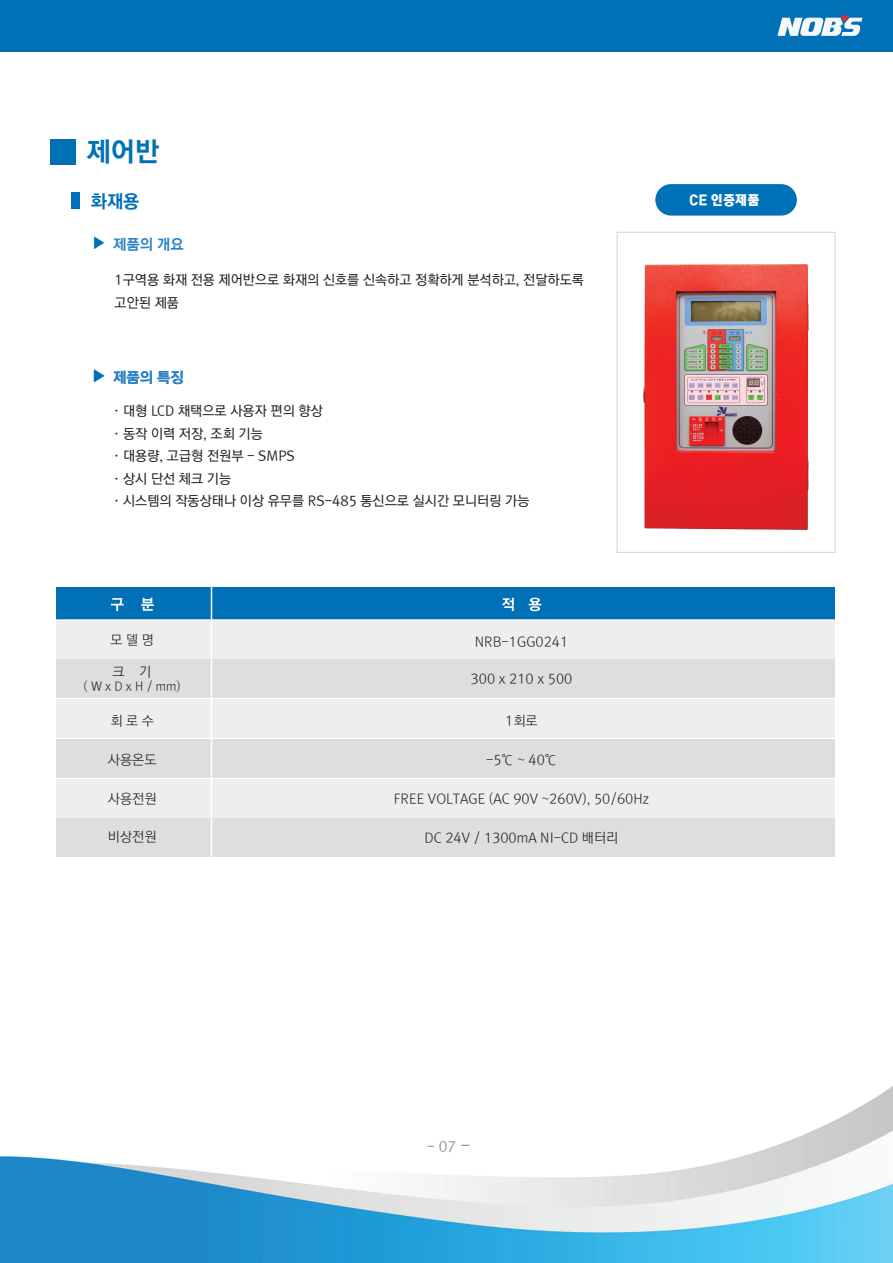
<style>
.page{position:relative;width:893px;height:1263px;background:#fff}
.page>*{position:absolute;margin:0;border:0;box-sizing:border-box;transform-origin:0 0}
.t1{font:27px "Rix Go EB";color:#0071b6}
.t2{font:18px "Rix Go EB";color:#0071b6}
.t3{font:14.85px "Rix Go EB";color:#2c83c5}
.t4{font:14.4px "Rix Go M";color:#95979a}
.t5{font:13.5px/22.5px "Rix Go M";color:#231f20}
.t6{font:13.5px "Rix Go L";color:#231f20}
.t7{font:13.5px "Rix Head EB";color:#fff}
.t8{font:13.35px "Rix Go L";color:#231f20}
.t9{font:12px "Rix Go L";color:#231f20}
.s1{font-family:"Adobe Myungjo Std";font-weight:500;font-size:16.35px;color:#0071b6}
.s2{font-size:17.25px}
</style>
<div class="page">
<div style="left:0;top:0;width:893px;height:52px;background:#0071b6"></div>
<div style="left:71px;top:192px;width:9px;height:17px;background:#0071b6"></div>
<svg style="left:777px;top:16px;width:85px;height:20px"></svg>
<img style="left:0;top:1086px;width:893px;height:177px">
<div style="left:50px;top:139px;width:25px;height:25px;background:#0071b6"></div>
<div style="left:617px;top:232px;width:218px;height:321px;border:1px solid #d1d2d4"></div>
<div style="left:655px;top:184px;width:142px;height:32px;background:#0071b6;border-radius:16px"></div>
<div style="left:57px;top:587px;width:778px;height:33px;background:#0071b6"></div>
<img style="left:643px;top:265px;width:165px;height:264px">
<svg style="left:111px;top:598px;width:13px;height:13px"></svg>
<svg style="left:141px;top:598px;width:13px;height:13px"></svg>
<svg style="left:502px;top:598px;width:12px;height:13px"></svg>
<svg style="left:529px;top:598px;width:12px;height:13px"></svg>
<div style="left:57px;top:620px;width:778px;height:38px;background:#eeeeef"></div>
<hr style="left:56px;top:619px;width:779px;height:2px;background:#fff">
<div style="left:56px;top:660px;width:779px;height:38px;background:#dddee0"></div>
<div style="left:57px;top:700px;width:778px;height:38px;background:#eeeeef"></div>
<div style="left:56px;top:739px;width:779px;height:38px;background:#dddee0"></div>
<div style="left:57px;top:779px;width:778px;height:38px;background:#eeeeef"></div>
<div style="left:56px;top:819px;width:779px;height:38px;background:#dddee0"></div>
<hr style="left:211px;top:587px;width:1px;height:270px;background:#fff">
<h1 class="t1" style="left:87px;top:135px;width:74px">제어반</h1>
<h2 class="t2" style="left:91px;top:191px;width:50px">화재용</h2>
<p class="t3" style="left:91px;top:235px;width:95px"><span class="s1">▶</span> 제품의 개요</p>
<p class="t5" style="left:115px;top:269px;width:471px">1구역용 화재 전용 제어반으로 화재의 신호를 신속하고 정확하게 분석하고, 전달하도록 고안된 제품</p>
<p class="t3" style="left:91px;top:369px;width:95px"><span class="s1">▶</span> 제품의 특징</p>
<p class="t5" style="left:113px;top:400px;width:418px">· 대형 LCD 채택으로 사용자 편의 향상<br>· 동작 이력 저장, 조회 기능<br>· 대용량, 고급형 전원부 - SMPS<br>· 상시 단선 체크 기능<br>· 시스템의 작동상태나 이상 유무를 RS-485 통신으로 실시간 모니터링 가능</p>
<p class="t7" style="left:689px;top:191px;width:72px">CE 인증제품</p>
<p class="t8" style="left:111px;top:631px;width:45px">모 델 명</p>
<p class="t6" style="left:475px;top:633px;width:95px">NRB-1GG0241</p>
<p class="t6" style="left:113px;top:663px;width:40px">크 기</p>
<p class="t9" style="left:84px;top:678px;width:98px">( W x D x H / mm)</p>
<p class="t6" style="left:471px;top:669px;width:103px">300 x 210 x 500</p>
<p class="t6" style="left:110px;top:712px;width:45px">회 로 수</p>
<p class="t6" style="left:505px;top:711px;width:34px">1회로</p>
<p class="t6" style="left:108px;top:751px;width:50px">사용온도</p>
<p class="t6" style="left:486px;top:751px;width:72px">-5℃ ~ 40℃</p>
<p class="t6" style="left:108px;top:790px;width:50px">사용전원</p>
<p class="t6" style="left:394px;top:790px;width:257px">FREE VOLTAGE (AC 90V ~260V), 50/60Hz</p>
<p class="t6" style="left:108px;top:828px;width:50px">비상전원</p>
<p class="t6" style="left:425px;top:829px;width:195px">DC 24V / 1300mA NI-CD 배터리</p>
<p class="t4" style="left:427px;top:1139px;width:44px">- 07 <span class="s2">-</span></p>
</div>
